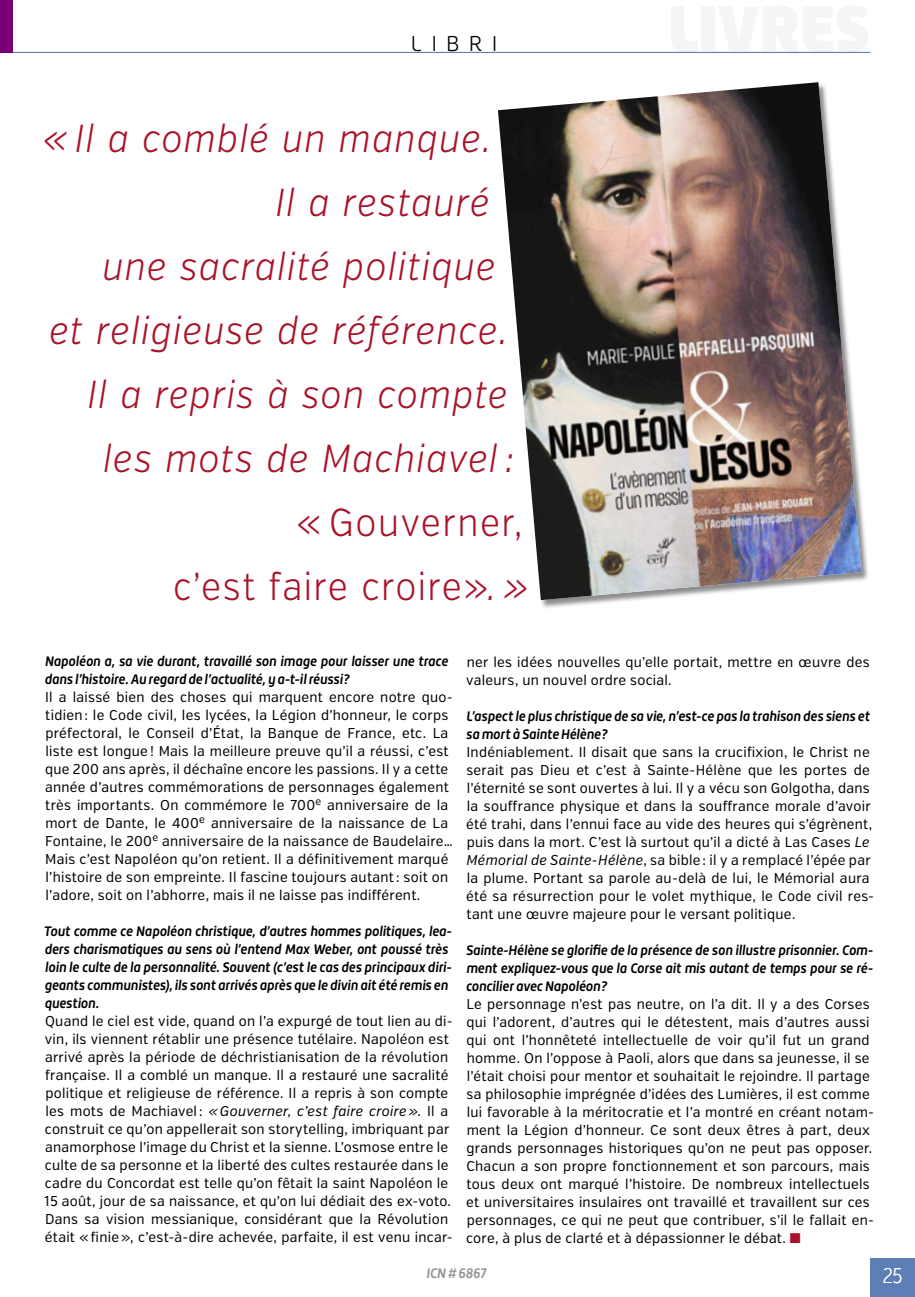
<style>
.page{position:relative;width:915px;height:1297px;background:#fff}
.page>*{position:absolute;margin:0;border:0;box-sizing:border-box;transform-origin:0 0}
.t1{font:italic 300 39px "Verb";letter-spacing:.04em;color:#a9132a;scale:.9 1}
.t2{font:300 39px/64.1px "Verb";letter-spacing:.04em;color:#a9132a;text-align:right;scale:.9 1}
.t3{font:300 21px "Roihu";letter-spacing:.49em;color:#000;scale:.95 1}
.t4{font:200 21px "Verb Cond";color:#fff;scale:.9 1}
.t5{font:14.25px/18px "Verb Cond";letter-spacing:.02em;color:#000}
.t6{font:italic 700 13.5px/18px "Roihu";letter-spacing:-.005em;color:#000;scale:.9 1}
.t7{font:italic 700 13.5px "Roihu";letter-spacing:-.015em;color:#939393;scale:.9 1}
.s1{font-style:italic}
.s2{color:#a9132a}
</style>
<div class="page">
<hr style="left:1px;top:52px;width:869px;height:1px;background:#5d7eb6">
<div style="left:0;top:0;width:13px;height:53px;background:#7b0078"></div>
<div style="left:870px;top:1258px;width:44px;height:39px;background:#5d7eb6"></div>
<div style="left:498px;top:82px;width:371px;height:527px;background:#000;opacity:.45"></div>
<img style="left:498px;top:82px;width:363px;height:518px">
<h2 class="t3" style="left:411px;top:31px;width:92px">LIBRI</h2>
<h1 class="t1" style="left:44px;top:115px;width:498px">« Il a comblé un manque.</h1>
<h1 class="t1" style="left:276px;top:179px;width:239px">Il a restauré</h1>
<h1 class="t1" style="left:103px;top:243px;width:438px">une sacralité politique</h1>
<h1 class="t1" style="left:49px;top:307px;width:510px">et religieuse de référence.</h1>
<h1 class="t1" style="left:88px;top:371px;width:468px">Il a repris à son compte</h1>
<h1 class="t1" style="left:103px;top:435px;width:458px">les mots de Machiavel :</h1>
<h1 class="t2" style="left:173px;top:491px;width:395px">« Gouverner,<br>c’est faire croire»<span class="s1">. »</span></h1>
<p class="t6" style="left:44px;top:652px;width:450px">Napoléon a, sa vie durant, travaillé son image pour laisser une trace dans l’histoire. Au regard de l’actualité, y a-t-il réussi ?</p>
<p class="t5" style="left:45px;top:688px;width:409px">Il a laissé bien des choses qui marquent encore notre quo&shy;tidien : le Code civil, les lycées, la Légion d’honneur, le corps préfectoral, le Conseil d’État, la Banque de France, etc. La liste est longue ! Mais la meilleure preuve qu’il a réussi, c’est que 200 ans après, il déchaîne encore les passions. Il y a cette année d’autres commémorations de personnages également très importants. On commémore le 700<sup>e</sup> anniversaire de la mort de Dante, le 400<sup>e</sup> anniversaire de la naissance de La Fontaine, le 200<sup>e</sup> anniversaire de la naissance de Baudelaire… Mais c’est Napoléon qu’on retient. Il a définitivement marqué l’histoire de son empreinte. Il fascine toujours autant: soit on l’adore, soit on l’abhorre, mais il ne laisse pas indifférent.</p>
<p class="t6" style="left:44px;top:922px;width:454px">Tout comme ce Napoléon christique, d’autres hommes politiques, lea&shy;ders charismatiques au sens où l’entend Max Weber, ont poussé très loin le culte de la personnalité. Souvent (c’est le cas des principaux diri&shy;geants communistes), ils sont arrivés après que le divin ait été remis en question.</p>
<p class="t5" style="left:45px;top:1012px;width:409px">Quand le ciel est vide, quand on l’a expurgé de tout lien au di&shy;vin, ils viennent rétablir une présence tutélaire. Napoléon est arrivé après la période de déchristianisation de la révolution française. Il a comblé un manque. Il a restauré une sacralité politique et religieuse de référence. Il a repris à son compte les mots de Machiavel : <span class="s1">«Gouverner, c’est faire croire»</span>. Il a construit ce qu’on appellerait son storytelling, imbriquant par anamorphose l’image du Christ et la sienne. L’osmose entre le culte de sa personne et la liberté des cultes restaurée dans le cadre du Concordat est telle qu’on fêtait la saint Napoléon le 15 août, jour de sa naissance, et qu’on lui dédiait des ex-voto.<br>Dans sa vision messianique, considérant que la Révolution était «finie», c’est-à-dire achevée, parfaite, il est venu incar-</p>
<p class="t5" style="left:466px;top:653px;width:405px">ner les idées nouvelles qu’elle portait, mettre en œuvre des valeurs, un nouvel ordre social.</p>
<p class="t6" style="left:465px;top:708px;width:450px">L’aspect le plus christique de sa vie, n’est-ce pas la trahison des siens et sa mort à Sainte Hélène ?</p>
<p class="t5" style="left:466px;top:743px;width:409px">Indéniablement. Il disait que sans la crucifixion, le Christ ne serait pas Dieu et c’est à Sainte-Hélène que les portes de l’éternité se sont ouvertes à lui. Il y a vécu son Golgotha, dans la souffrance physique et dans la souffrance morale d’avoir été trahi, dans l’ennui face au vide des heures qui s’égrènent, puis dans la mort. C’est là surtout qu’il a dicté à Las Cases <span class="s1">Le Mémorial de Sainte-Hélène</span>, sa bible : il y a remplacé l’épée par la plume. Portant sa parole au-delà de lui, le Mémorial aura été sa résurrection pour le volet mythique, le Code civil res&shy;tant une œuvre majeure pour le versant politique.</p>
<p class="t6" style="left:465px;top:942px;width:454px;text-align:justify">Sainte-Hélène se glorifie de la présence de son illustre prisonnier. Com&shy;ment expliquez-vous que la Corse ait mis autant de temps pour se ré&shy;concilier avec Napoléon ?</p>
<p class="t5" style="left:466px;top:995px;width:409px">Le personnage n’est pas neutre, on l’a dit. Il y a des Corses qui l’adorent, d’autres qui le détestent, mais d’autres aussi qui ont l’honnêteté intellectuelle de voir qu’il fut un grand homme. On l’oppose à Paoli, alors que dans sa jeunesse, il se l’était choisi pour mentor et souhaitait le rejoindre. Il partage sa philosophie imprégnée d’idées des Lumières, il est comme lui favorable à la méritocratie et l’a montré en créant notam&shy;ment la Légion d’honneur. Ce sont deux êtres à part, deux grands personnages historiques qu’on ne peut pas opposer.<br>Chacun a son propre fonctionnement et son parcours, mais tous deux ont marqué l’histoire. De nombreux intellectuels et universitaires insulaires ont travaillé et travaillent sur ces personnages, ce qui ne peut que contribuer, s’il le fallait en&shy;core, à plus de clarté et à dépassionner le débat. <span class="s2">■</span></p>
<p class="t7" style="left:426px;top:1265px;width:68px">ICN # 6867</p>
<h2 class="t4" style="left:882px;top:1263px;width:24px">25</h2>
</div>
